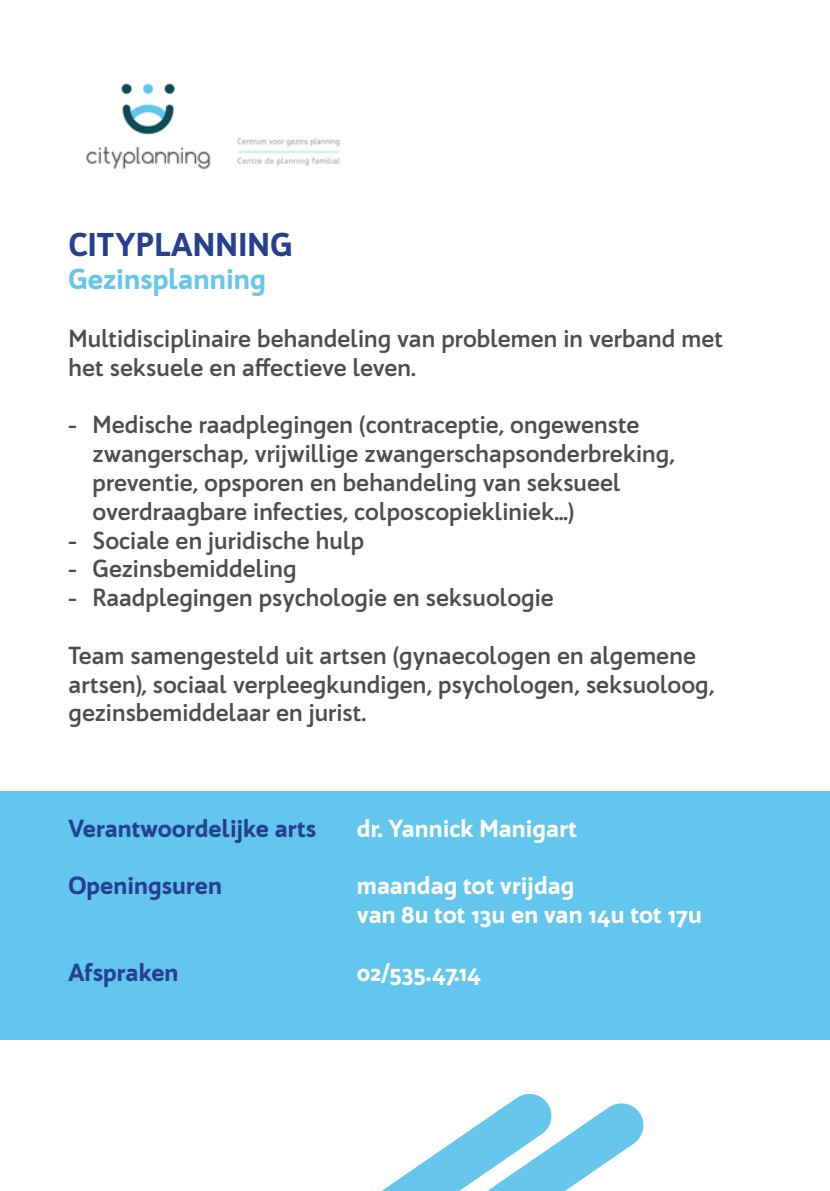
<style>
.page{position:relative;width:830px;height:1191px;background:#fff}
.page>*{position:absolute;margin:0;border:0;box-sizing:border-box;transform-origin:0 0}
.t1{font:900 32px "Bw Quinta Pro";letter-spacing:.01em;color:#25408f}
.t2{font:900 28px "Bw Quinta Pro";color:#66c6ec}
.t3{font:700 24px/28.8px "Bw Quinta Pro";color:#4d4d4f}
.t4{font:900 24px "Bw Quinta Pro";color:#fff}
.t5{font:900 24px "Bw Quinta Pro";color:#25408f}
</style>
<div class="page">
<div style="left:0;top:791px;width:829px;height:248px;background:#63c6ee"></div>
<img style="left:86px;top:83px;width:254px;height:86px">
<svg style="left:382px;top:1093px;width:262px;height:98px"></svg>
<p class="t1" style="left:69px;top:223px;width:225px">CITYPLANNING</p>
<p class="t2" style="left:69px;top:261px;width:199px">Gezinsplanning</p>
<p class="t3" style="left:69px;top:324px;width:655px">Multidisciplinaire behandeling van problemen in verband met het seksuele en affectieve leven.</p>
<p class="t3" style="left:69px;top:410px;width:572px">- Medische raadplegingen (contraceptie, ongewenste</p>
<p class="t3" style="left:93px;top:439px;width:583px">zwangerschap, vrijwillige zwangerschapsonderbreking, preventie, opsporen en behandeling van seksueel overdraagbare infecties, colposcopiekliniek…)</p>
<p class="t3" style="left:69px;top:525px;width:297px">- Sociale en juridische hulp</p>
<p class="t3" style="left:69px;top:554px;width:229px">- Gezinsbemiddeling</p>
<p class="t3" style="left:69px;top:583px;width:486px">- Raadplegingen psychologie en seksuologie</p>
<p class="t3" style="left:69px;top:641px;width:647px">Team samengesteld uit artsen (gynaecologen en algemene artsen), sociaal verpleegkundigen, psychologen, seksuoloog, gezinsbemiddelaar en jurist.</p>
<p class="t5" style="left:69px;top:812px;width:249px">Verantwoordelijke arts</p>
<p class="t4" style="left:357px;top:812px;width:222px">dr. Yannick Manigart</p>
<p class="t5" style="left:69px;top:870px;width:155px">Openingsuren</p>
<p class="t4" style="left:357px;top:870px;width:219px">maandag tot vrijdag</p>
<p class="t4" style="left:357px;top:899px;width:346px">van 8u tot 13u en van 14u tot 17u</p>
<p class="t5" style="left:69px;top:956px;width:111px">Afspraken</p>
<p class="t4" style="left:357px;top:956px;width:126px">02/535.47.14</p>
</div>
